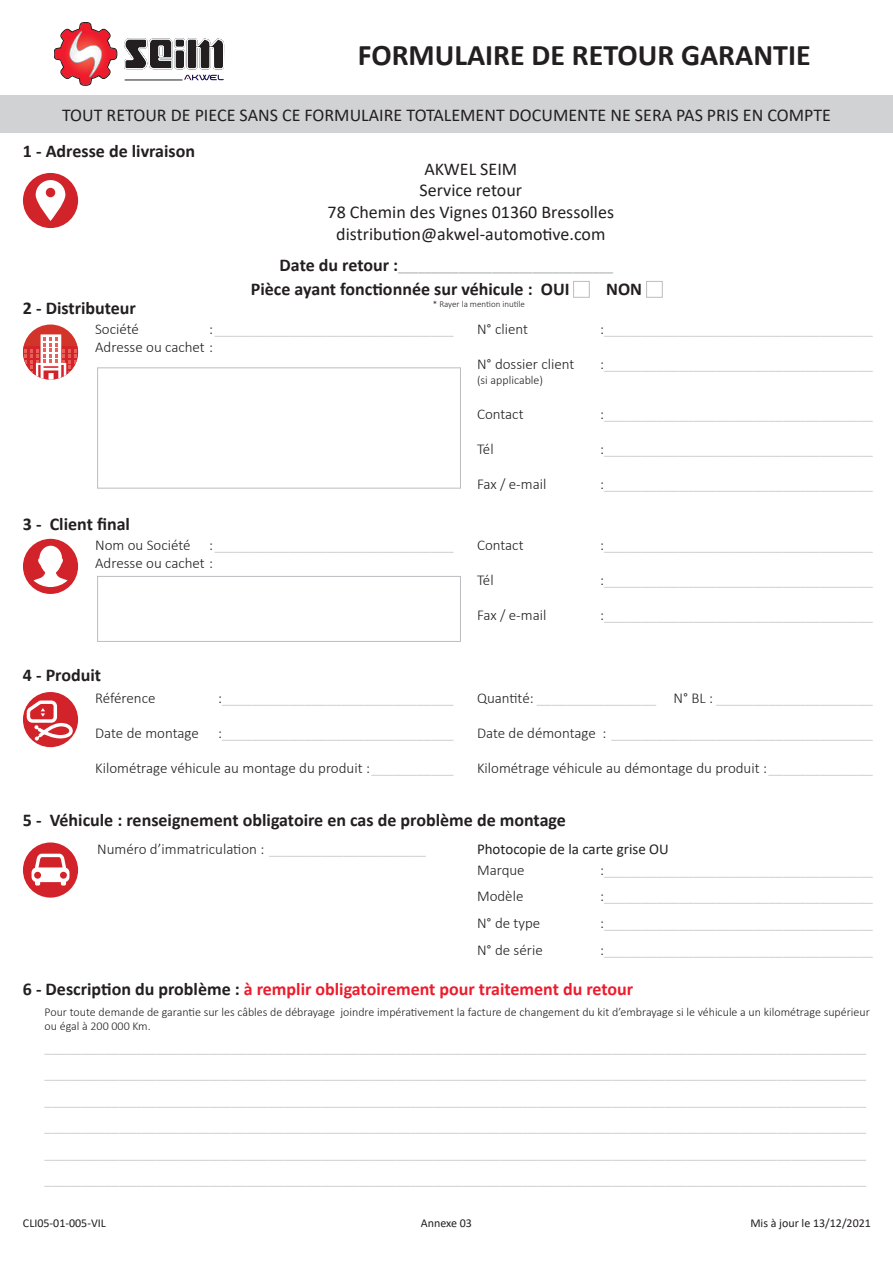
<style>
.page{position:relative;width:893px;height:1263px;background:#fff}
.page>*{position:absolute;margin:0;border:0;box-sizing:border-box;transform-origin:0 0}
.t1{font:700 30px "Calibri";color:#231f20}
.t2{font:700 18px "Calibri";color:#231f20}
.t3{font:18px/21.6px "Calibri";color:#231f20;text-align:center}
.t4{font:700 18px "Calibri";color:#ee1b2c}
.t5{font:300 15px "Calibri";color:#bcbdc0}
.t6{font:300 15px "Calibri";color:#231f20}
.t7{font:15px "Calibri";color:#231f20}
.t8{font:700 13.5px "Calibri";color:#bcbdc0}
.t9{font:300 12px/14.4px "Calibri";color:#231f20}
.t10{font:12px "Calibri";color:#231f20}
.t11{font:300 9px "Calibri";color:#231f20}
.s1{font-size:18px;color:#231f20}
.s2{color:#231f20}
.s3{color:#bcbdc0}
</style>
<div class="page">
<div style="left:23px;top:173px;width:55px;height:55px;background:#d1232a;border-radius:50%"></div>
<svg style="left:36px;top:180px;width:29px;height:41px"></svg>
<div style="left:46px;top:188px;width:9px;height:9px;background:#d1232a;border-radius:50%"></div>
<div style="left:0;top:95px;width:893px;height:38px;background:#d1d2d4"></div>
<svg style="left:54px;top:22px;width:63px;height:63px"></svg>
<svg style="left:124px;top:38px;width:100px;height:31px"></svg>
<hr style="left:125px;top:80px;width:58px;height:1px;background:#231f20">
<svg style="left:184px;top:75px;width:40px;height:5px"></svg>
<div style="left:97px;top:367px;width:364px;height:121px;border:1px solid #bcbdc0"></div>
<div style="left:573px;top:281px;width:17px;height:17px;border:1px solid #bcbdc0"></div>
<div style="left:646px;top:281px;width:17px;height:17px;border:1px solid #bcbdc0"></div>
<div style="left:97px;top:576px;width:364px;height:66px;border:1px solid #bcbdc0"></div>
<div style="left:23px;top:324px;width:55px;height:56px;background:#d2342a;border-radius:50%"></div>
<svg style="left:23px;top:346px;width:1px;height:14px"></svg>
<svg style="left:77px;top:346px;width:1px;height:14px"></svg>
<svg style="left:24px;top:334px;width:53px;height:46px"></svg>
<div style="left:23px;top:842px;width:55px;height:56px;background:#d2232a;border-radius:50%"></div>
<div style="left:35px;top:873px;width:5px;height:12px;background:#fff;border-radius:2px"></div>
<div style="left:61px;top:873px;width:5px;height:12px;background:#fff;border-radius:2px"></div>
<svg style="left:35px;top:853px;width:31px;height:14px"></svg>
<div style="left:33px;top:869px;width:35px;height:11px;background:#fff;border-radius:3px"></div>
<div style="left:32px;top:867px;width:37px;height:15px;border:3px solid #fff;border-radius:3px"></div>
<div style="left:34px;top:872px;width:7px;height:7px;background:#d2232a;border-radius:50%"></div>
<div style="left:60px;top:872px;width:7px;height:7px;background:#d2232a;border-radius:50%"></div>
<div style="left:23px;top:539px;width:55px;height:55px;background:#d2232a;border-radius:50%"></div>
<svg style="left:34px;top:546px;width:34px;height:41px"></svg>
<div style="left:23px;top:692px;width:55px;height:55px;background:#d2232a;border-radius:50%"></div>
<svg style="left:25px;top:698px;width:53px;height:43px"></svg>
<p class="t1" style="left:358px;top:34px;width:454px">FORMULAIRE DE RETOUR GARANTIE</p>
<p class="t3" style="left:62px;top:104px;width:770px">TOUT RETOUR DE PIECE SANS CE FORMULAIRE TOTALEMENT DOCUMENTE NE SERA PAS PRIS EN COMPTE</p>
<p class="t2" style="left:23px;top:139px;width:174px">-1 Adresse de livraison</p>
<p class="t2" style="left:23px;top:295px;width:115px">-2 Distributeur</p>
<p class="t3" style="left:424px;top:158px;width:94px">AKWEL SEIM</p>
<p class="t3" style="left:420px;top:179px;width:104px">Service retour</p>
<p class="t3" style="left:328px;top:201px;width:288px">78 Chemin des Vignes 01360 Bressolles distribution@akwel-automotive.com</p>
<p class="t2" style="left:280px;top:252px;width:111px">Date du retour</p>
<p class="t8" style="left:393px;top:257px;width:222px">________________________________<span class="s1">:</span></p>
<p class="t2" style="left:251px;top:276px;width:283px">Pièce ayant fonctionnée sur véhicule :</p>
<p class="t11" style="left:433px;top:299px;width:94px">* Rayer la mention inutile</p>
<p class="t2" style="left:541px;top:276px;width:30px">OUI</p>
<p class="t2" style="left:606px;top:276px;width:37px">NON</p>
<p class="t6" style="left:95px;top:320px;width:45px">Société</p>
<p class="t6" style="left:95px;top:338px;width:119px">Adresse ou cachet :</p>
<p class="t5" style="left:209px;top:320px;width:246px">________________________________<span class="s2">:</span></p>
<p class="t6" style="left:477px;top:320px;width:53px">N° client</p>
<p class="t5" style="left:600px;top:320px;width:274px">____________________________________ <span class="s2">:</span></p>
<p class="t6" style="left:477px;top:355px;width:99px">N° dossier client</p>
<p class="t5" style="left:600px;top:355px;width:274px"><span class="s2">:</span>____________________________________</p>
<p class="t9" style="left:477px;top:372px;width:68px">(si applicable(</p>
<p class="t6" style="left:477px;top:404px;width:48px">Contact</p>
<p class="t5" style="left:600px;top:404px;width:274px">____________________________________ <span class="s2">:</span></p>
<p class="t6" style="left:477px;top:439px;width:18px">Tél</p>
<p class="t5" style="left:600px;top:439px;width:274px">____________________________________ <span class="s2">:</span></p>
<p class="t6" style="left:477px;top:474px;width:71px">Fax -e/ mail</p>
<p class="t5" style="left:600px;top:474px;width:274px">____________________________________ <span class="s2">:</span></p>
<p class="t2" style="left:23px;top:511px;width:20px">-3</p>
<p class="t2" style="left:50px;top:511px;width:82px">Client final</p>
<p class="t6" style="left:95px;top:536px;width:97px">Nom ou Société</p>
<p class="t6" style="left:95px;top:554px;width:119px">Adresse ou cachet :</p>
<p class="t5" style="left:209px;top:536px;width:246px">________________________________<span class="s2">:</span></p>
<p class="t6" style="left:477px;top:536px;width:48px">Contact</p>
<p class="t5" style="left:600px;top:536px;width:274px">____________________________________ <span class="s2">:</span></p>
<p class="t6" style="left:477px;top:571px;width:18px">Tél</p>
<p class="t5" style="left:600px;top:571px;width:274px">____________________________________ <span class="s2">:</span></p>
<p class="t6" style="left:477px;top:606px;width:71px">Fax -e/ mail</p>
<p class="t5" style="left:600px;top:606px;width:274px">____________________________________ <span class="s2">:</span></p>
<p class="t2" style="left:23px;top:662px;width:80px">-4 Produit</p>
<p class="t6" style="left:95px;top:689px;width:62px">Référence</p>
<p class="t5" style="left:218px;top:689px;width:237px">_______________________________ <span class="s2">:</span></p>
<p class="t6" style="left:95px;top:724px;width:105px">Date de montage</p>
<p class="t6" style="left:95px;top:759px;width:360px">K i l o m é t r a g e v é h i c u l e a u m o n t a g e d u p r o d u i t <span class="s3">___________</span>:</p>
<p class="t5" style="left:218px;top:724px;width:237px">_______________________________ <span class="s2">:</span></p>
<p class="t5" style="left:477px;top:689px;width:181px"><span class="s2">Quantité:</span> ________________</p>
<p class="t5" style="left:603px;top:724px;width:272px">___________________________________<span class="s2">:</span></p>
<p class="t5" style="left:674px;top:689px;width:201px"><span class="s2">N ° B L</span> _____________________<span class="s2">:</span></p>
<p class="t6" style="left:477px;top:724px;width:120px">Date de démontage</p>
<p class="t6" style="left:477px;top:759px;width:397px">K i l o m é t r a g e v é h i c u l e a u d é m o n t a g e d u p r o d u i t <span class="s3">______________</span>:</p>
<p class="t2" style="left:23px;top:807px;width:20px">-5</p>
<p class="t2" style="left:50px;top:807px;width:518px">Véhicule : renseignement obligatoire en cas de problème de montage</p>
<p class="t6" style="left:97px;top:839px;width:330px">N u m é r o ’ d i m m a t r i c u l a t i o n <span class="s3">_____________________</span>:</p>
<p class="t7" style="left:477px;top:838px;width:193px">Photocopie de la carte grise OU</p>
<p class="t6" style="left:477px;top:861px;width:49px">Marque</p>
<p class="t5" style="left:600px;top:861px;width:274px">____________________________________ <span class="s2">:</span></p>
<p class="t6" style="left:477px;top:887px;width:48px">Modèle</p>
<p class="t5" style="left:600px;top:887px;width:274px">____________________________________ <span class="s2">:</span></p>
<p class="t6" style="left:477px;top:914px;width:65px">N° de type</p>
<p class="t5" style="left:600px;top:914px;width:274px">____________________________________ <span class="s2">:</span></p>
<p class="t6" style="left:477px;top:940px;width:67px">N° de série</p>
<p class="t5" style="left:600px;top:940px;width:274px">____________________________________ <span class="s2">:</span></p>
<p class="t4" style="left:23px;top:976px;width:612px"><span class="s2">-6 Description du problème</span> à<span class="s2">:</span> remplir obligatoirement pour traitement du retour</p>
<p class="t9" style="left:45px;top:1004px;width:292px">Pour toute demande de garantie sur les câbles de débrayage ou égal à 200 000 Km.</p>
<p class="t9" style="left:340px;top:1004px;width:531px">joindre impérativement la facture de changement du kit ’d embrayage si le véhicule a un kilométrage supérieur</p>
<p class="t5" style="left:45px;top:1037px;width:823px">______________________________________________________________________________________________________________</p>
<p class="t5" style="left:45px;top:1064px;width:823px">______________________________________________________________________________________________________________</p>
<p class="t5" style="left:45px;top:1090px;width:823px">______________________________________________________________________________________________________________</p>
<p class="t5" style="left:45px;top:1117px;width:823px">______________________________________________________________________________________________________________</p>
<p class="t5" style="left:45px;top:1143px;width:823px">______________________________________________________________________________________________________________</p>
<p class="t5" style="left:45px;top:1170px;width:823px">______________________________________________________________________________________________________________</p>
<p class="t10" style="left:23px;top:1215px;width:84px">CLI05-01-005-VIL</p>
<p class="t10" style="left:421px;top:1215px;width:53px">Annexe 03</p>
<p class="t10" style="left:750px;top:1215px;width:122px">Mis à jour le 13/12/2021</p>
</div>
